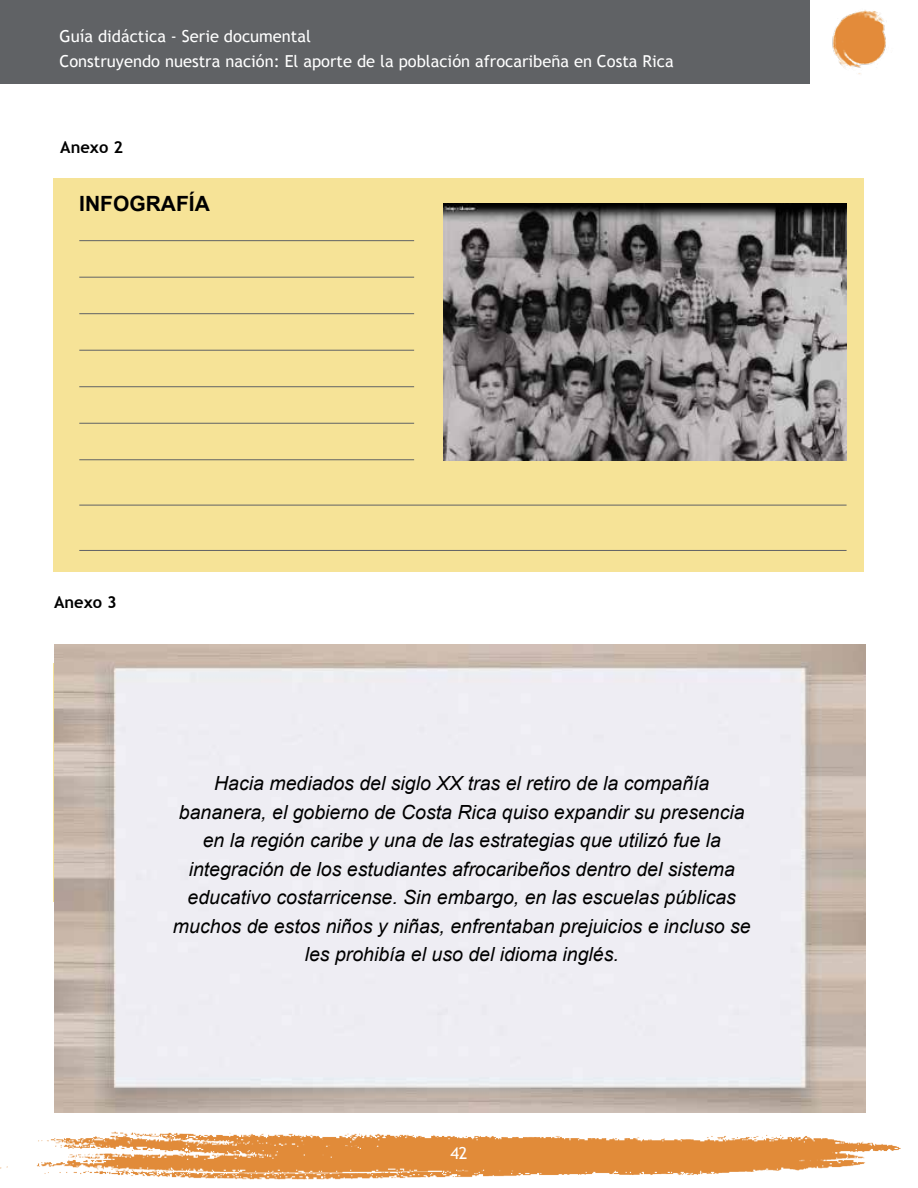
<style>
.page{position:relative;width:918px;height:1188px;background:#fff}
.page>*{position:absolute;margin:0;border:0;box-sizing:border-box;transform-origin:0 0}
.Titulo_boletin{font:700 21px "Arial";color:#000}
.Texto_boletin_sin_sa{font:italic 19.5px/28.5px "Arial";color:#000;text-align:center}
.t1{font:16.5px/25.5px "Trebuchet MS";color:#fff}
.Titulo_boletin-2{font:700 16.5px "Trebuchet MS";color:#000}
</style>
<div class="page">
<div style="left:53px;top:178px;width:811px;height:394px;background:#f6e397"></div>
<img style="left:443px;top:204px;width:404px;height:256px">
<hr style="left:79px;top:240px;width:335px;height:1px;background:#606265">
<hr style="left:79px;top:313px;width:335px;height:1px;background:#606265">
<hr style="left:79px;top:277px;width:335px;height:1px;background:#606265">
<hr style="left:79px;top:350px;width:335px;height:1px;background:#606265">
<hr style="left:79px;top:386px;width:335px;height:1px;background:#606265">
<hr style="left:79px;top:423px;width:335px;height:1px;background:#606265">
<hr style="left:79px;top:459px;width:335px;height:1px;background:#606265">
<hr style="left:79px;top:505px;width:768px;height:1px;background:#606265">
<hr style="left:79px;top:550px;width:768px;height:1px;background:#606265">
<img style="left:0;top:1131px;width:901px;height:49px">
<div style="left:0;top:0;width:810px;height:84px;background:#606265"></div>
<img style="left:54px;top:644px;width:811px;height:468px">
<img style="left:832px;top:10px;width:54px;height:64px">
<p class="t1" style="left:60px;top:23px;width:616px">Guía didáctica - Serie documental<br>Construyendo nuestra nación: El aporte de la población afrocaribeña en Costa Rica</p>
<p class="Titulo_boletin-2" style="left:60px;top:137px;width:64px">Anexo 2</p>
<p class="Titulo_boletin" style="left:79px;top:189px;width:132px">INFOGRAFÍA</p>
<p class="Titulo_boletin-2" style="left:54px;top:591px;width:64px">Anexo 3</p>
<p class="Texto_boletin_sin_sa" style="left:173px;top:770px;width:579px">Hacia mediados del siglo XX tras el retiro de la compañía bananera, el gobierno de Costa Rica quiso expandir su presencia en la región caribe y una de las estrategias que utilizó fue la integración de los estudiantes afrocaribeños dentro del sistema educativo costarricense. Sin embargo, en las escuelas públicas muchos de estos niños y niñas, enfrentaban prejuicios e incluso se les prohibía el uso del idioma inglés.</p>
<p class="t1" style="left:450px;top:1141px;width:19px">42</p>
</div>
